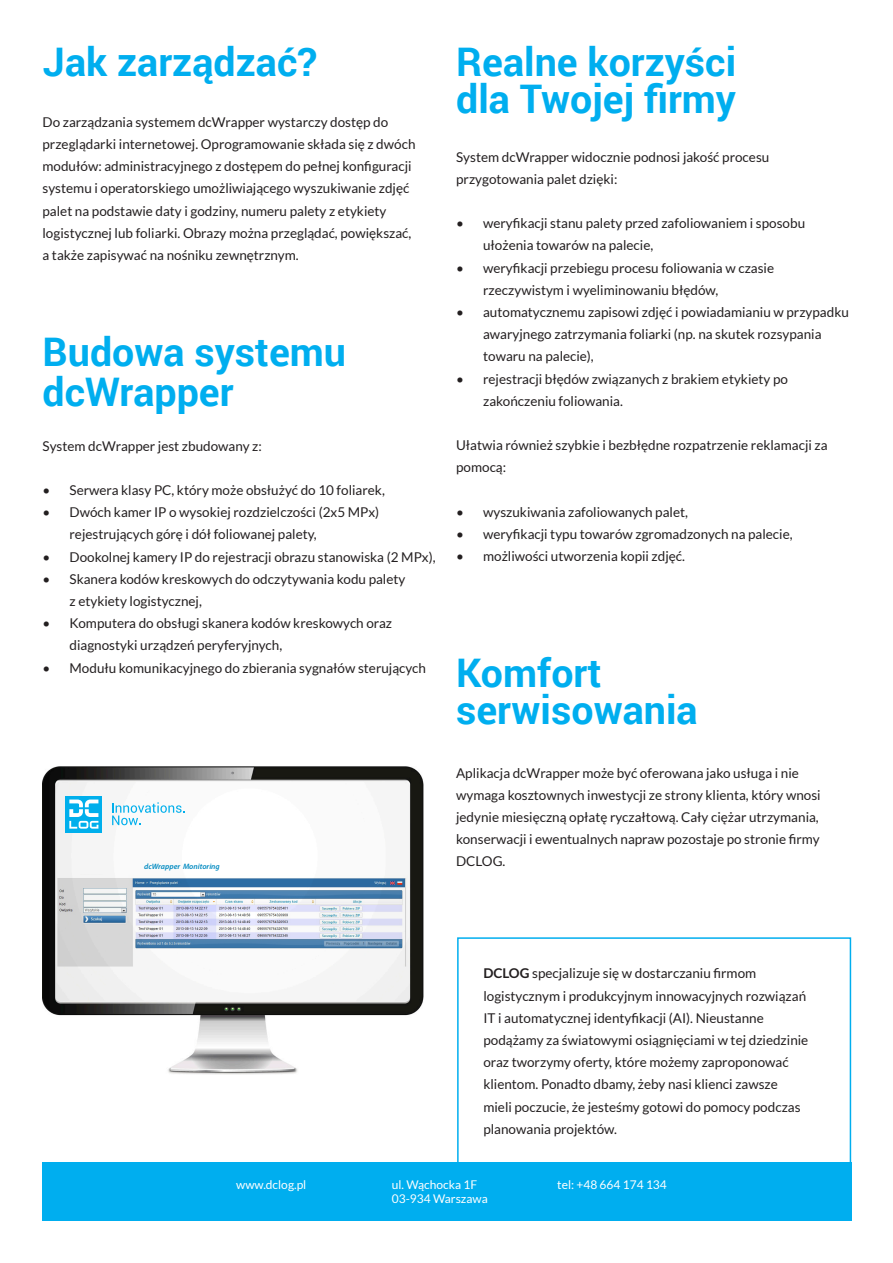
<style>
.page{position:relative;width:893px;height:1263px;background:#fff}
.page>*{position:absolute;margin:0;border:0;box-sizing:border-box;transform-origin:0 0}
.t1{font:700 39.45px "Roboto";color:#00aeef}
.t2{font:13.5px/22.2px "Lato";color:#231f20}
.t3{font:12px "Lato";color:#fff}
.t4{font:italic 600 7.8px "Myriad Pro";color:#008ac1}
.s1{font-weight:700}
</style>
<div class="page">
<img style="left:43px;top:767px;width:381px;height:307px">
<img style="left:57px;top:853px;width:352px;height:119px">
<svg style="left:112px;top:802px;width:73px;height:23px"></svg>
<div style="left:65px;top:796px;width:37px;height:36px;background:#00afec"></div>
<svg style="left:69px;top:799px;width:29px;height:30px"></svg>
<div style="left:457px;top:937px;width:394px;height:229px;background:#fff;border:2px solid #00aeef"></div>
<div style="left:42px;top:1162px;width:809px;height:58px;background:#00aeef"></div>
<p class="t1" style="left:43px;top:34px;width:276px">Jak zarządzać?</p>
<p class="t2" style="left:43px;top:111px;width:374px">Do zarządzania systemem dcWrapper wystarczy dostęp do przeglądarki internetowej. Oprogramowanie składa się z dwóch modułów: administracyjnego z dostępem do pełnej konfiguracji systemu i operatorskiego umożliwiającego wyszukiwanie zdjęć palet na podstawie daty i godziny, numeru palety z etykiety logistycznej lub foliarki. Obrazy można przeglądać, powiększać, a także zapisywać na nośniku zewnętrznym.</p>
<p class="t1" style="left:43px;top:324px;width:305px">Budowa systemu</p>
<p class="t1" style="left:43px;top:364px;width:193px">dcWrapper</p>
<p class="t2" style="left:43px;top:434px;width:221px">System dcWrapper jest zbudowany z:</p>
<p class="t2" style="left:43px;top:479px;width:344px">• Serwera klasy PC, który może obsłużyć do 10 foliarek,</p>
<p class="t2" style="left:70px;top:501px;width:311px;text-indent:-27px">• Dwóch kamer IP o wysokiej rozdzielczości (2x5 MPx) rejestrujących górę i dół foliowanej palety,</p>
<p class="t2" style="left:43px;top:545px;width:395px">• Dookolnej kamery IP do rejestracji obrazu stanowiska (2 MPx),</p>
<p class="t2" style="left:70px;top:568px;width:337px;text-indent:-27px">• Skanera kodów kreskowych do odczytywania kodu palety z etykiety logistycznej,</p>
<p class="t2" style="left:70px;top:612px;width:324px;text-indent:-27px">• Komputera do obsługi skanera kodów kreskowych oraz diagnostyki urządzeń peryferyjnych,</p>
<p class="t2" style="left:43px;top:656px;width:385px">• Modułu komunikacyjnego do zbierania sygnałów sterujących</p>
<p class="t4" style="left:144px;top:861px;width:77px">dcWrapper Monitoring</p>
<p class="t1" style="left:456px;top:34px;width:282px">Realne korzyści</p>
<p class="t1" style="left:456px;top:71px;width:281px">dla Twojej firmy</p>
<p class="t2" style="left:456px;top:145px;width:315px">System dcWrapper widocznie podnosi jakość procesu przygotowania palet dzięki:</p>
<p class="t2" style="left:483px;top:212px;width:324px;text-indent:-27px">• weryfikacji stanu palety przed zafoliowaniem i sposobu ułożenia towarów na palecie,</p>
<p class="t2" style="left:483px;top:256px;width:293px;text-indent:-27px">• weryfikacji przebiegu procesu foliowania w czasie rzeczywistym i wyeliminowaniu błędów,</p>
<p class="t2" style="left:483px;top:301px;width:367px;text-indent:-27px">• automatycznemu zapisowi zdjęć i powiadamianiu w przypadku awaryjnego zatrzymania foliarki (np. na skutek rozsypania towaru na palecie),</p>
<p class="t2" style="left:483px;top:367px;width:306px;text-indent:-27px">• rejestracji błędów związanych z brakiem etykiety po zakończeniu foliowania.</p>
<p class="t2" style="left:456px;top:434px;width:373px">Ułatwia również szybkie i bezbłędne rozpatrzenie reklamacji za pomocą:</p>
<p class="t2" style="left:456px;top:501px;width:233px">• wyszukiwania zafoliowanych palet,</p>
<p class="t2" style="left:456px;top:523px;width:338px">• weryfikacji typu towarów zgromadzonych na palecie,</p>
<p class="t2" style="left:456px;top:545px;width:230px">• możliwości utworzenia kopii zdjęć.</p>
<p class="t1" style="left:456px;top:645px;width:147px">Komfort</p>
<p class="t1" style="left:456px;top:682px;width:243px">serwisowania</p>
<p class="t2" style="left:456px;top:761px;width:366px">Aplikacja dcWrapper może być oferowana jako usługa i nie wymaga kosztownych inwestycji ze strony klienta, który wnosi jedynie miesięczną opłatę ryczałtową. Cały ciężar utrzymania, konserwacji i ewentualnych napraw pozostaje po stronie firmy DCLOG.</p>
<p class="t2" style="left:483px;top:962px;width:326px"><span class="s1">DCLOG</span> specjalizuje się w dostarczaniu firmom logistycznym i produkcyjnym innowacyjnych rozwiązań IT i automatycznej identyfikacji (AI). Nieustanne podążamy za światowymi osiągnięciami w tej dziedzinie oraz tworzymy oferty, które możemy zaproponować klientom. Ponadto dbamy, żeby nasi klienci zawsze mieli poczucie, że jesteśmy gotowi do pomocy podczas planowania projektów.</p>
<p class="t3" style="left:236px;top:1178px;width:72px">www.dclog.pl</p>
<p class="t3" style="left:557px;top:1178px;width:111px">tel: +48 664 174 134</p>
<p class="t3" style="left:392px;top:1178px;width:87px">ul. Wąchocka 1F</p>
<p class="t3" style="left:392px;top:1192px;width:97px">03-934 Warszawa</p>
</div>
